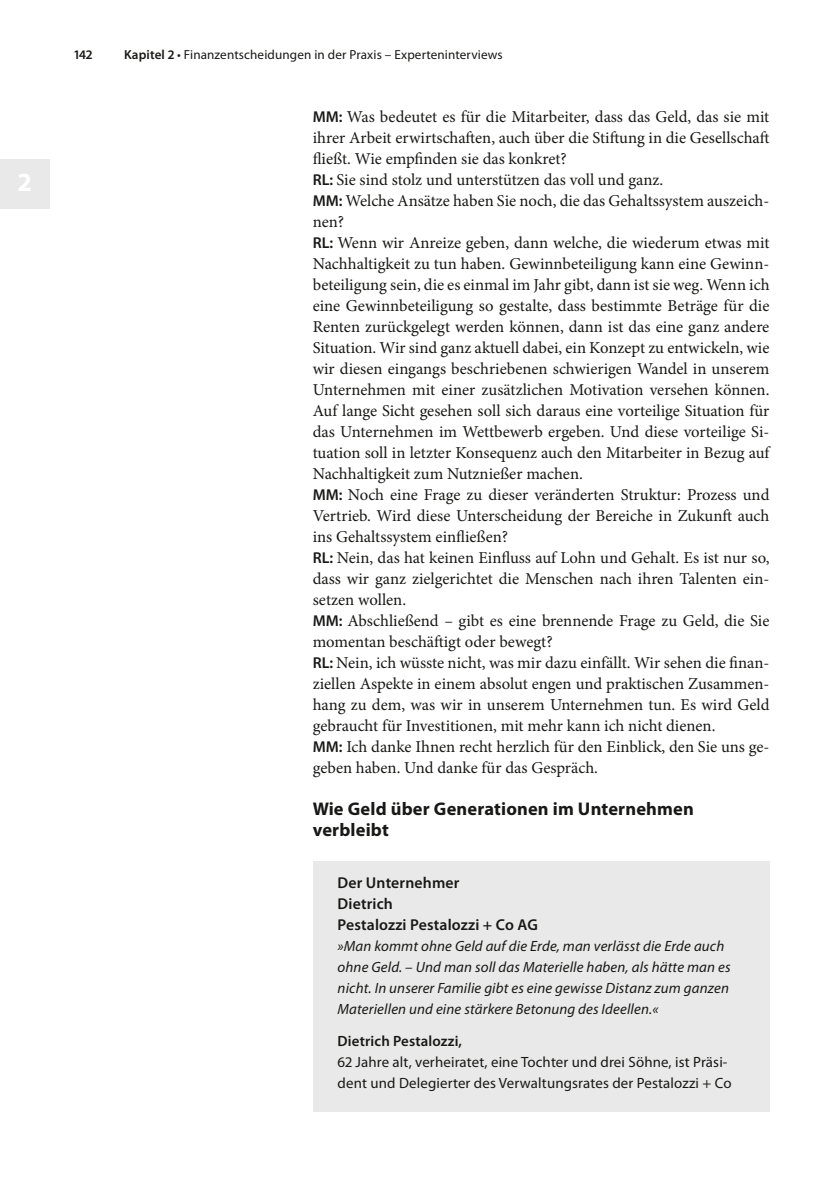
<style>
.page{position:relative;width:834px;height:1191px;background:#fff}
.page>*{position:absolute;margin:0;border:0;box-sizing:border-box;transform-origin:0 0}
.t1{font:700 26.25px "Myriad Pro";color:#fff}
.t2{font:700 18.38px/21px "Myriad Pro";letter-spacing:.01em;color:#181816}
.t3{font:16.62px/21px "Minion Pro";color:#181816}
.t4{font:600 15.75px/21px "Myriad Pro";letter-spacing:.01em;color:#181816}
.t5{font:italic 14.88px/21px "Myriad Pro";letter-spacing:.01em;color:#181816}
.t6{font:14.88px/21px "Myriad Pro";letter-spacing:.01em;color:#181816}
.t7{font:600 14.88px "Myriad Pro";letter-spacing:.01em;color:#181816}
.t8{font:13.12px "Myriad Pro";letter-spacing:.01em;color:#181816}
.t9{font:600 13.12px "Myriad Pro";color:#181816}
.s1{font-weight:600}
.s2{font-family:"Myriad Pro";font-weight:600;font-size:15.75px}
</style>
<div class="page">
<div style="left:313px;top:860px;width:456px;height:251px;background:#e9e9e9"></div>
<div style="left:0;top:159px;width:50px;height:49px;background:#e9e9e9"></div>
<h1 class="t1" style="left:18px;top:165px;width:14px">2</h1>
<p class="t9" style="left:74px;top:46px;width:19px">142</p>
<p class="t8" style="left:124px;top:46px;width:380px"><span class="s1">Kapitel 2</span> • Finanzentscheidungen in der Praxis – Experteninterviews</p>
<p class="t3" style="left:313px;top:106px;width:458px"><span class="s2">MM:</span> Was bedeutet es für die Mitarbeiter, dass das Geld, das sie mit ihrer Arbeit erwirtschaften, auch über die Stiftung in die Gesellschaft fließt. Wie empfinden sie das konkret?<br><span class="s2">RL:</span> Sie sind stolz und unterstützen das voll und ganz.<br><span class="s2">MM:</span> Welche Ansätze haben Sie noch, die das Gehaltssystem auszeich&shy;nen?<br><span class="s2">RL:</span> Wenn wir Anreize geben, dann welche, die wiederum etwas mit Nachhaltigkeit zu tun haben. Gewinnbeteiligung kann eine Gewinn&shy;beteiligung sein, die es einmal im Jahr gibt, dann ist sie weg. Wenn ich eine Gewinnbeteiligung so gestalte, dass bestimmte Beträge für die Renten zurückgelegt werden können, dann ist das eine ganz andere Situation. Wir sind ganz aktuell dabei, ein Konzept zu entwickeln, wie wir diesen eingangs beschriebenen schwierigen Wandel in unserem Unternehmen mit einer zusätzlichen Motivation versehen können.<br>Auf lange Sicht gesehen soll sich daraus eine vorteilige Situation für das Unternehmen im Wettbewerb ergeben. Und diese vorteilige Si&shy;tuation soll in letzter Konsequenz auch den Mitarbeiter in Bezug auf Nachhaltigkeit zum Nutznießer machen.<br><span class="s2">MM:</span> Noch eine Frage zu dieser veränderten Struktur: Prozess und Vertrieb. Wird diese Unterscheidung der Bereiche in Zukunft auch ins Gehaltssystem einfließen?<br><span class="s2">RL:</span> Nein, das hat keinen Einfluss auf Lohn und Gehalt. Es ist nur so, dass wir ganz zielgerichtet die Menschen nach ihren Talenten ein&shy;setzen wollen.<br><span class="s2">MM:</span> Abschließend – gibt es eine brennende Frage zu Geld, die Sie momentan beschäftigt oder bewegt?<br><span class="s2">RL:</span> Nein, ich wüsste nicht, was mir dazu einfällt. Wir sehen die finan&shy;ziellen Aspekte in einem absolut engen und praktischen Zusammen&shy;hang zu dem, was wir in unserem Unternehmen tun. Es wird Geld gebraucht für Investitionen, mit mehr kann ich nicht dienen.<br><span class="s2">MM:</span> Ich danke Ihnen recht herzlich für den Einblick, den Sie uns ge&shy;geben haben. Und danke für das Gespräch.</p>
<p class="t2" style="left:313px;top:797px;width:382px">Wie Geld über Generationen im Unternehmen verbleibt</p>
<p class="t4" style="left:337px;top:872px;width:202px">Der Unternehmer<br>Dietrich<br>Pestalozzi Pestalozzi + Co AG</p>
<p class="t5" style="left:337px;top:935px;width:394px">»Man kommt ohne Geld auf die Erde, man verlässt die Erde auch ohne Geld. – Und man soll das Materielle haben, als hätte man es nicht. In unserer Familie gibt es eine gewisse Distanz zum ganzen Materiellen und eine stärkere Betonung des Ideellen.«</p>
<p class="t7" style="left:337px;top:1031px;width:126px">Dietrich Pestalozzi,</p>
<p class="t6" style="left:337px;top:1051px;width:395px">62 Jahre alt, verheiratet, eine Tochter und drei Söhne, ist Präsi&shy;dent und Delegierter des Verwaltungsrates der Pestalozzi + Co</p>
</div>
